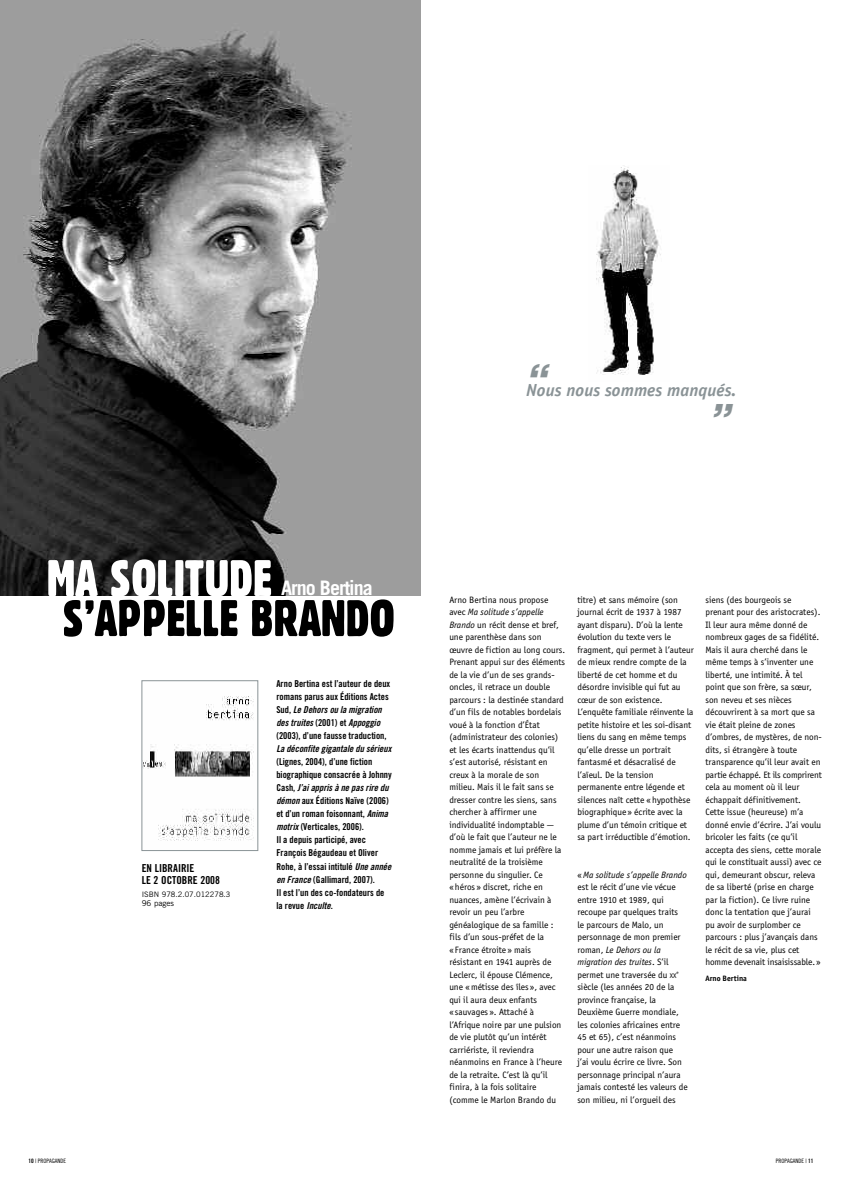
<style>
.page{position:relative;width:842px;height:1191px;background:#fff}
.page>*{position:absolute;margin:0;border:0;box-sizing:border-box;transform-origin:0 0}
.t1{font:50px "Gothic 821 Condensed BT";color:#000}
.t2{font:50px "Gothic 821 Condensed BT";color:#fff}
.t3{font:italic 40px "Chicago";color:#8a9396}
.t4{font:700 20px "Trade Gothic";letter-spacing:-.05em;color:#fff}
.t5{font:italic 700 18px "Officina Sans";color:#8a9396}
.t6{font:11px/12px "Trade Gothic Bold Cond Twenty";color:#000}
.t7{font:9.5px/12.5px "Officina Sans";color:#000}
.t8{font:9.5px/13px "Trade Gothic Bold Cond Twenty";color:#000}
.t9{font:9.5px/13px "Trade Gothic Bold Cond Twenty Obl";color:#000}
.t10{font:700 8px "Officina Sans";color:#000}
.t11{font:8px "Trade Gothic";color:#000}
.t12{font:7.5px "Trade Gothic";color:#000}
.t13{font:6px "Trade Gothic Cond Eighteen";color:#000}
.t14{font:4.8px "Officina Sans";color:#000}
.s1{font-family:"Trade Gothic Bold Cond Twenty"}
.s2{font-family:"Trade Gothic Bold Cond Twenty Obl"}
.s3{font-style:italic}
.s4{font-size:7.1px}
</style>
<div class="page">
<img style="left:0;top:0;width:421px;height:595px">
<img style="left:144px;top:696px;width:110px;height:145px">
<div style="left:142px;top:680px;width:116px;height:170px;border:1px solid #8a9396"></div>
<img style="left:596px;top:167px;width:65px;height:208px">
<h2 class="t3" style="left:524px;top:357px;width:39px">“</h2>
<h3 class="t5" style="left:526px;top:379px;width:212px">Nous nous sommes manqués.</h3>
<h2 class="t3" style="left:707px;top:397px;width:39px">”</h2>
<h1 class="t2" style="left:47px;top:560px;width:227px">MA SOLITUDE</h1>
<h1 class="t1" style="left:62px;top:600px;width:334px">S’APPELLE BRANDO</h1>
<h3 class="t4" style="left:281px;top:581px;width:93px">Arno Bertina</h3>
<p class="t6" style="left:142px;top:862px;width:80px">EN LIBRAIRIE<br>LE 2 OCTOBRE 2008</p>
<p class="t12" style="left:142px;top:891px;width:90px">ISBN 978.2.07.012278.3</p>
<p class="t11" style="left:142px;top:899px;width:34px">96 pages</p>
<p class="t8" style="left:276px;top:678px;width:115px">Arno Bertina est l’auteur de deux romans parus aux Éditions Actes</p>
<p class="t9" style="left:276px;top:704px;width:107px"><span class="s1">Sud,</span> Le Dehors ou la migration des truites <span class="s1">(2001) et</span> Appoggio</p>
<p class="t8" style="left:276px;top:730px;width:112px">(2003), d’une fausse traduction,</p>
<p class="t9" style="left:276px;top:743px;width:116px">La déconfite gigantale du sérieux</p>
<p class="t8" style="left:276px;top:756px;width:117px">(Lignes, 2004), d’une fiction biographique consacrée à Johnny</p>
<p class="t9" style="left:276px;top:782px;width:114px"><span class="s1">Cash,</span> J’ai appris à ne pas rire du</p>
<p class="t8" style="left:276px;top:795px;width:116px"><span class="s2">démon</span> aux Éditions Naïve (2006) et d’un roman foisonnant, <span class="s2">Anima motrix</span> (Verticales, 2006).<br>Il a depuis participé, avec<br>François Bégaudeau et Oliver<br>Rohe, à l’essai intitulé <span class="s2">Une année en France</span> (Gallimard, 2007).<br>Il est l’un des co-fondateurs de la revue <span class="s2">Inculte</span>.</p>
<p class="t7" style="left:449px;top:593px;width:117px">Arno Bertina nous propose avec <span class="s3">Ma solitude s’appelle<br>Brando</span> un récit dense et bref, une parenthèse dans son œuvre de fiction au long cours.<br>Prenant appui sur des éléments de la vie d’un de ses grands&shy;oncles, il retrace un double parcours : la destinée standard d’un fils de notables bordelais voué à la fonction d’État (administrateur des colonies) et les écarts inattendus qu’il s’est autorisé, résistant en creux à la morale de son milieu. Mais il le fait sans se dresser contre les siens, sans chercher à affirmer une individualité indomptable — d’où le fait que l’auteur ne le nomme jamais et lui préfère la neutralité de la troisième personne du singulier. Ce<br>« héros » discret, riche en nuances, amène l’écrivain à revoir un peu l’arbre généalogique de sa famille : fils d’un sous-préfet de la<br>« France étroite » mais résistant en 1941 auprès de<br>Leclerc, il épouse Clémence, une « métisse des îles », avec qui il aura deux enfants<br>« sauvages ». Attaché à l’Afrique noire par une pulsion de vie plutôt qu’un intérêt carriériste, il reviendra néanmoins en France à l’heure de la retraite. C’est là qu’il finira, à la fois solitaire (comme le Marlon Brando du</p>
<p class="t7" style="left:577px;top:593px;width:118px">titre) et sans mémoire (son journal écrit de 1937 à 1987 ayant disparu). D’où la lente évolution du texte vers le fragment, qui permet à l’auteur de mieux rendre compte de la liberté de cet homme et du désordre invisible qui fut au cœur de son existence.<br>L’enquête familiale réinvente la petite histoire et les soi-disant liens du sang en même temps qu’elle dresse un portrait fantasmé et désacralisé de l’aïeul. De la tension permanente entre légende et silences naît cette « hypothèse biographique » écrite avec la plume d’un témoin critique et sa part irréductible d’émotion.</p>
<p class="t7" style="left:577px;top:868px;width:111px">«<span class="s3">Ma solitude s’appelle Brando </span>est le récit d’une vie vécue entre 1910 et 1989, qui recoupe par quelques traits le parcours de Malo, un personnage de mon premier roman, <span class="s3">Le Dehors ou la migration des truites</span>. S’il permet une traversée du <span class="s4">XX</span></p>
<p class="t14" style="left:676px;top:969px;width:4px">e</p>
<p class="t7" style="left:577px;top:980px;width:112px">siècle (les années 20 de la province française, la<br>Deuxième Guerre mondiale, les colonies africaines entre<br>45 et 65), c’est néanmoins pour une autre raison que<br>j’ai voulu écrire ce livre. Son personnage principal n’aura jamais contesté les valeurs de son milieu, ni l’orgueil des</p>
<p class="t7" style="left:705px;top:593px;width:118px">siens (des bourgeois se prenant pour des aristocrates).<br>Il leur aura même donné de nombreux gages de sa fidélité.<br>Mais il aura cherché dans le même temps à s’inventer une liberté, une intimité. À tel point que son frère, sa sœur, son neveu et ses nièces découvrirent à sa mort que sa vie était pleine de zones d’ombres, de mystères, de non&shy;dits, si étrangère à toute transparence qu’il leur avait en partie échappé. Et ils comprirent cela au moment où il leur échappait définitivement.<br>Cette issue (heureuse) m’a donné envie d’écrire. J’ai voulu bricoler les faits (ce qu’il accepta des siens, cette morale qui le constituait aussi) avec ce qui, demeurant obscur, releva de sa liberté (prise en charge par la fiction). Ce livre ruine donc la tentation que j’aurai pu avoir de surplomber ce parcours : plus j’avançais dans le récit de sa vie, plus cet homme devenait insaisissable.»</p>
<p class="t10" style="left:705px;top:973px;width:43px">Arno Bertina</p>
<p class="t13" style="left:28px;top:1158px;width:39px"><span class="s1">10</span> | PROPAGANDE</p>
<p class="t13" style="left:776px;top:1158px;width:39px">PROPAGANDE | <span class="s1">11</span></p>
</div>
